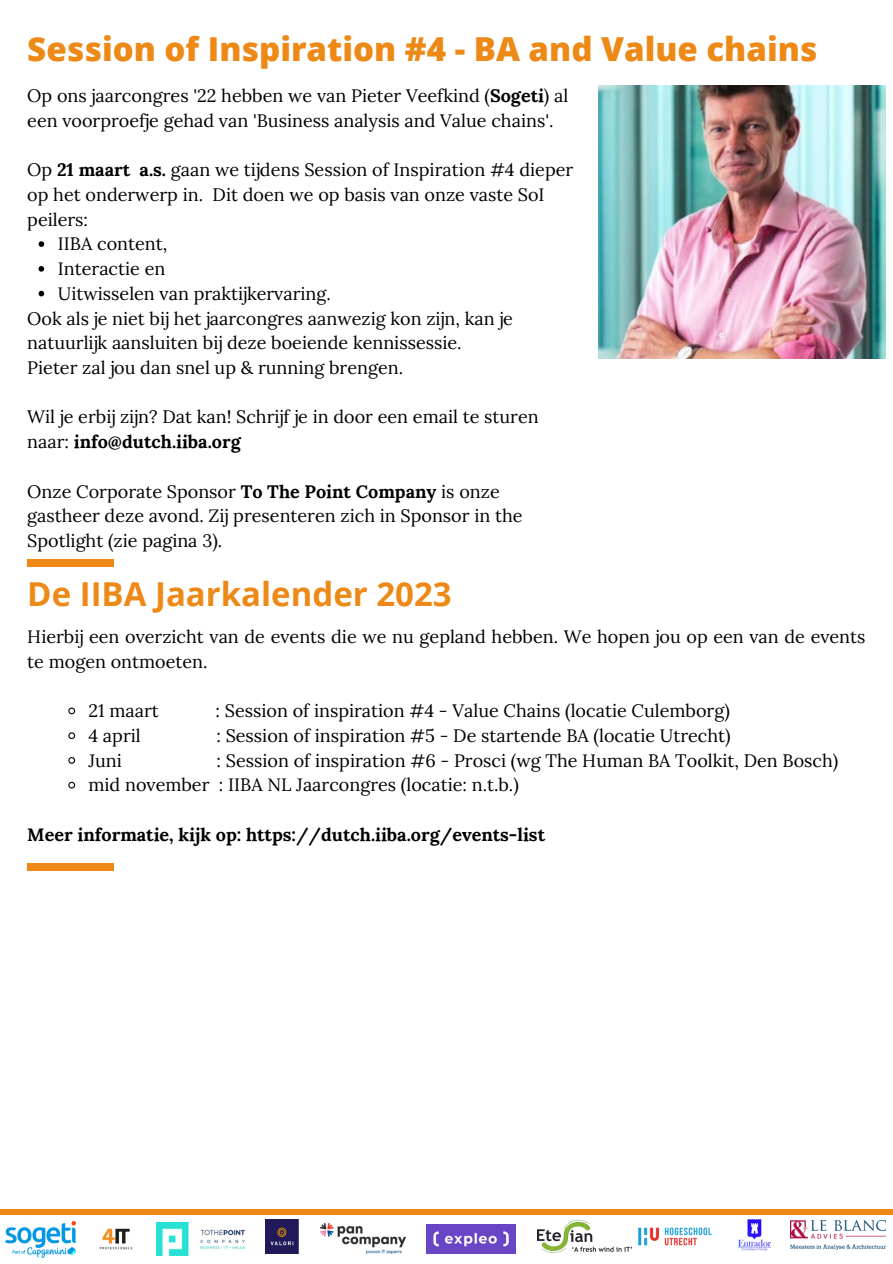
<style>
.page{position:relative;width:893px;height:1264px;background:#fff}
.page>*{position:absolute;margin:0;border:0;box-sizing:border-box;transform-origin:0 0}
.t1{font:800 33px "Open Sans";color:#ed8917}
.t2{font:700 33px "Open Sans";color:#ed8917}
.t3{font:18px/24.8px "Lora";color:#000}
.t4{font:700 18px "Lora";color:#000}
.s1{font-weight:700}
</style>
<div class="page">
<div style="left:0;top:1209px;width:892px;height:5px;background:#ed8917"></div>
<img style="left:598px;top:86px;width:287px;height:273px">
<svg style="left:39px;top:241px;width:5px;height:6px"></svg>
<svg style="left:39px;top:266px;width:5px;height:6px"></svg>
<svg style="left:39px;top:291px;width:5px;height:5px"></svg>
<div style="left:27px;top:559px;width:87px;height:8px;background:#ed8917"></div>
<img style="left:6px;top:1221px;width:70px;height:36px">
<img style="left:156px;top:1222px;width:88px;height:33px">
<img style="left:790px;top:1220px;width:94px;height:29px">
<img style="left:426px;top:1224px;width:89px;height:29px">
<img style="left:738px;top:1219px;width:32px;height:32px">
<img style="left:100px;top:1228px;width:32px;height:22px">
<img style="left:320px;top:1223px;width:85px;height:30px">
<img style="left:626px;top:1214px;width:97px;height:35px">
<img style="left:266px;top:1219px;width:32px;height:34px">
<img style="left:537px;top:1220px;width:94px;height:32px">
<svg style="left:68px;top:707px;width:8px;height:8px"></svg>
<svg style="left:68px;top:732px;width:8px;height:7px"></svg>
<svg style="left:68px;top:757px;width:8px;height:7px"></svg>
<svg style="left:68px;top:781px;width:8px;height:8px"></svg>
<div style="left:27px;top:862px;width:87px;height:8px;background:#ed8917"></div>
<h1 class="t1" style="left:27px;top:26px;width:791px">Session of Inspiration #4 - BA and Value chains</h1>
<p class="t3" style="left:27px;top:83px;width:542px">Op ons jaarcongres '22 hebben we van Pieter Veefkind (<span class="s1">Sogeti</span>) al een voorproefje gehad van 'Business analysis and Value chains'.</p>
<p class="t3" style="left:27px;top:157px;width:547px">Op <span class="s1">21 maart a.s.</span> gaan we tijdens Session of Inspiration #4 dieper op het onderwerp in. Dit doen we op basis van onze vaste SoI peilers:</p>
<p class="t3" style="left:58px;top:231px;width:274px">IIBA content,<br>Interactie en<br>Uitwisselen van praktijkervaring.</p>
<p class="t3" style="left:27px;top:305px;width:487px">Ook als je niet bij het jaarcongres aanwezig kon zijn, kan je natuurlijk aansluiten bij deze boeiende kennissessie.<br>Pieter zal jou dan snel up &amp; running brengen.</p>
<p class="t3" style="left:27px;top:404px;width:513px">Wil je erbij zijn? Dat kan! Schrijf je in door een email te sturen naar: <span class="s1">info@dutch.iiba.org</span></p>
<p class="t3" style="left:27px;top:479px;width:496px">Onze Corporate Sponsor <span class="s1">To The Point Company</span> is onze gastheer deze avond. Zij presenteren zich in Sponsor in the<br>Spotlight (zie pagina 3).</p>
<h1 class="t2" style="left:27px;top:571px;width:426px">De IIBA Jaarkalender 2023</h1>
<p class="t3" style="left:27px;top:624px;width:839px">Hierbij een overzicht van de events die we nu gepland hebben. We hopen jou op een van de events te mogen ontmoeten.</p>
<p class="t3" style="left:88px;top:698px;width:72px">21 maart</p>
<p class="t3" style="left:215px;top:698px;width:515px">: Session of inspiration #4 - Value Chains (locatie Culemborg)</p>
<p class="t3" style="left:88px;top:723px;width:54px">4 april</p>
<p class="t3" style="left:216px;top:723px;width:515px">: Session of inspiration #5 - De startende BA (locatie Utrecht)</p>
<p class="t3" style="left:88px;top:747px;width:35px">Juni</p>
<p class="t3" style="left:88px;top:747px;width:751px;text-indent:128px">: Session of inspiration #6 - Prosci (wg The Human BA Toolkit, Den Bosch) mid november : IIBA NL Jaarcongres (locatie: n.t.b.)</p>
<p class="t4" style="left:27px;top:822px;width:519px">Meer informatie, kijk op: https://dutch.iiba.org/events-list</p>
</div>
